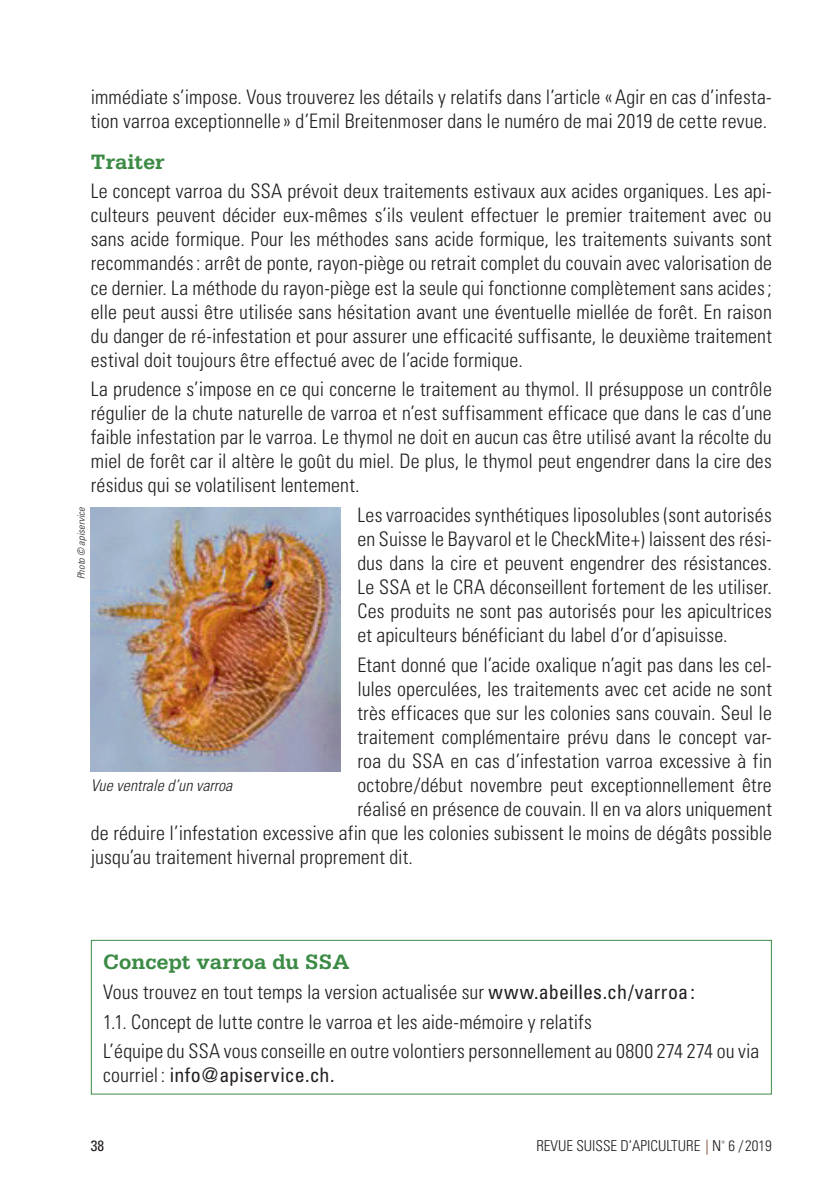
<style>
.page{position:relative;width:840px;height:1191px;background:#fff}
.page>*{position:absolute;margin:0;border:0;box-sizing:border-box;transform-origin:0 0}
.intertitre{font:700 22px "Serifa";color:#3c8b45}
.Texte_base{font:300 condensed 20px/24px "Univers";letter-spacing:.005em;color:#231f20;text-align:justify}
.légendes{font:italic 300 condensed 16px "Univers";letter-spacing:.005em;color:#231f20}
.t1{font:300 condensed 15px "Univers";color:#231f20}
.t2{font:condensed 15px "Univers";color:#231f20}
.légendes-2{font:italic 300 condensed 10px "Univers";color:#231f20}
.s1{font-weight:400}
.s2{color:#6f3521}
</style>
<div class="page">
<div style="left:91px;top:940px;width:680px;height:154px;border:1px solid #3c8b45"></div>
<img style="left:91px;top:507px;width:249px;height:264px">
<p class="Texte_base" style="left:91px;top:85px;width:682px">immédiate s’impose. Vous trouverez les détails y relatifs dans l’article «Agir en cas d’infesta&shy;tion varroa exceptionnelle » d’Emil Breitenmoser dans le numéro de mai 2019 de cette revue.</p>
<p class="intertitre" style="left:91px;top:149px;width:75px">Traiter</p>
<p class="Texte_base" style="left:91px;top:179px;width:682px">Le concept varroa du SSA prévoit deux traitements estivaux aux acides organiques. Les api&shy;culteurs peuvent décider eux-mêmes s’ils veulent effectuer le premier traitement avec ou sans acide formique. Pour les méthodes sans acide formique, les traitements suivants sont recommandés: arrêt de ponte, rayon-piège ou retrait complet du couvain avec valorisation de ce dernier. La méthode du rayon-piège est la seule qui fonctionne complètement sans acides; elle peut aussi être utilisée sans hésitation avant une éventuelle miellée de forêt. En raison du danger de ré-infestation et pour assurer une efficacité suffisante, le deuxième traitement estival doit toujours être effectué avec de l’acide formique.</p>
<p class="Texte_base" style="left:91px;top:377px;width:682px">La prudence s’impose en ce qui concerne le traitement au thymol. Il présuppose un contrôle régulier de la chute naturelle de varroa et n’est suffisamment efficace que dans le cas d’une faible infestation par le varroa. Le thymol ne doit en aucun cas être utilisé avant la récolte du miel de forêt car il altère le goût du miel. De plus, le thymol peut engendrer dans la cire des résidus qui se volatilisent lentement.</p>
<p class="Texte_base" style="left:357px;top:503px;width:416px">Les varroacides synthétiques liposolubles (sont autorisés en Suisse le Bayvarol et le CheckMite+) laissent des rési&shy;dus dans la cire et peuvent engendrer des résistances.<br>Le SSA et le CRA déconseillent fortement de les utiliser.<br>Ces produits ne sont pas autorisés pour les apicultrices et apiculteurs bénéficiant du label d’or d’apisuisse.</p>
<p class="Texte_base" style="left:357px;top:652px;width:416px">Etant donné que l’acide oxalique n’agit pas dans les cel-</p>
<p class="Texte_base" style="left:357px;top:676px;width:416px">lules operculées, les traitements avec cet acide ne sont</p>
<p class="Texte_base" style="left:357px;top:700px;width:416px">très efficaces que sur les colonies sans couvain. Seul le</p>
<p class="Texte_base" style="left:357px;top:724px;width:416px">traitement complémentaire prévu dans le concept var-</p>
<p class="Texte_base" style="left:357px;top:748px;width:416px">roa du SSA en cas d’infestation varroa excessive à fin</p>
<p class="Texte_base" style="left:357px;top:772px;width:416px">octobre/début novembre peut exceptionnellement être</p>
<p class="Texte_base" style="left:357px;top:796px;width:416px">réalisé en présence de couvain. Il en va alors uniquement</p>
<p class="Texte_base" style="left:91px;top:820px;width:682px">de réduire l’infestation excessive afin que les colonies subissent le moins de dégâts possible</p>
<p class="Texte_base" style="left:91px;top:844px;width:323px">jusqu’au traitement hivernal proprement dit.</p>
<p class="légendes-2" style="left:75px;top:579px;width:74px;rotate:-90deg">Photo © apiservice</p>
<p class="légendes" style="left:91px;top:776px;width:143px">Vue ventrale d’un varroa</p>
<p class="intertitre" style="left:103px;top:949px;width:248px">Concept varroa du SSA</p>
<p class="Texte_base" style="left:103px;top:979px;width:593px">Vous trouvez en tout temps la version actualisée sur <span class="s1">www.abeilles.ch/varroa:</span></p>
<p class="Texte_base" style="left:103px;top:1009px;width:490px">1.1. Concept de lutte contre le varroa et les aide-mémoire y relatifs</p>
<p class="Texte_base" style="left:103px;top:1039px;width:657px">L’équipe du SSA vous conseille en outre volontiers personnellement au 0800 274 274 ou via courriel : <span class="s1">info@apiservice.ch.</span></p>
<p class="t2" style="left:91px;top:1136px;width:15px">38</p>
<p class="t1" style="left:536px;top:1137px;width:237px">REVUE SUISSE D’APICULTURE <span class="s2">|</span> N<sup>°</sup> 6 / 2019</p>
</div>
